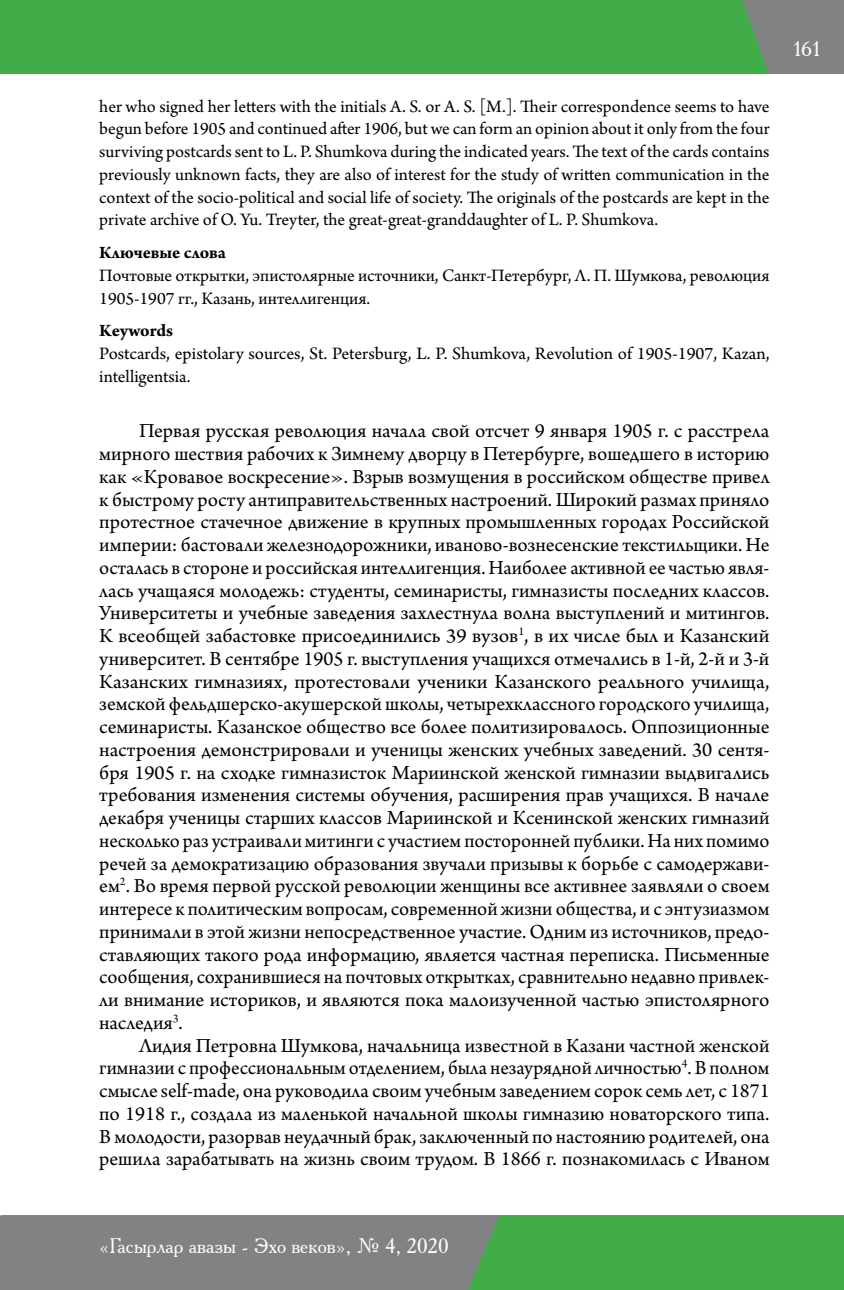
<style>
.page{position:relative;width:844px;height:1290px;background:#fff}
.page>*{position:absolute;margin:0;border:0;box-sizing:border-box;transform-origin:0 0}
.t1{font:21px/22.8px "Arno Pro";color:#000;text-align:justify}
.t2{font:21px "Academy ACTT";color:#fff}
.t3{font:18.38px/22.8px "Arno Pro";color:#000}
.t4{font:700 18.38px "Arno Pro";color:#000}
</style>
<div class="page">
<div style="left:0;top:0;width:843px;height:74px;background:#40ad49"></div>
<svg style="left:742px;top:0;width:101px;height:74px;background:#77877b"></svg>
<div style="left:2px;top:1215px;width:841px;height:75px;background:#40ad49"></div>
<div style="left:0;top:1215px;width:499px;height:75px;background:#808284"></div>
<p class="t3" style="left:99px;top:96px;width:671px;text-align:justify">her who signed her letters with the initials A. S. or A. S. [M.]. Their correspondence seems to have begun before 1905 and continued after 1906, but we can form an opinion about it only from the four surviving postcards sent to L. P. Shumkova during the indicated years. The text of the cards contains previously unknown facts, they are also of interest for the study of written communication in the context of the socio-political and social life of society. The originals of the postcards are kept in the private archive of O. Yu. Treyter, the great-great-granddaughter of L. P. Shumkova.</p>
<p class="t4" style="left:99px;top:242px;width:128px">Ключевые слова</p>
<p class="t3" style="left:99px;top:265px;width:671px">Почтовые открытки, эпистолярные источники, Санкт-Петербург, Л. П. Шумкова, революция<br>1905-1907 гг., Казань, интеллигенция.</p>
<p class="t4" style="left:99px;top:320px;width:75px">Keywords</p>
<p class="t3" style="left:99px;top:343px;width:671px">Postcards, epistolary sources, St. Petersburg, L. P. Shumkova, Revolution of 1905-1907, Kazan, intelligentsia.</p>
<p class="t1" style="left:99px;top:421px;width:671px;text-indent:40px">Первая русская революция начала свой отсчет 9 января 1905 г. с расстрела мирного шествия рабочих к Зимнему дворцу в Петербурге, вошедшего в историю как «Кровавое воскресение». Взрыв возмущения в российском обществе привел к быстрому росту антиправительственных настроений. Широкий размах приняло протестное стачечное движение в крупных промышленных городах Российской империи: бастовали железнодорожники, иваново-вознесенские текстильщики. Не осталась в стороне и российская интеллигенция. Наиболее активной ее частью явля&shy;лась учащаяся молодежь: студенты, семинаристы, гимназисты последних классов.<br>Университеты и учебные заведения захлестнула волна выступлений и митингов.<br>К всеобщей забастовке присоединились 39 вузов<sup>1</sup>, в их числе был и Казанский университет. В сентябре 1905 г. выступления учащихся отмечались в 1-й, 2-й и 3-й Казанских гимназиях, протестовали ученики Казанского реального училища, земской фельдшерско-акушерской школы, четырехклассного городского училища, семинаристы. Казанское общество все более политизировалось. Оппозиционные настроения демонстрировали и ученицы женских учебных заведений. 30 сентя&shy;бря 1905 г. на сходке гимназисток Мариинской женской гимназии выдвигались требования изменения системы обучения, расширения прав учащихся. В начале декабря ученицы старших классов Мариинской и Ксенинской женских гимназий несколько раз устраивали митинги с участием посторонней публики. На них помимо речей за демократизацию образования звучали призывы к борьбе с самодержави&shy;ем<sup>2</sup>. Во время первой русской революции женщины все активнее заявляли о своем интересе к политическим вопросам, современной жизни общества, и с энтузиазмом принимали в этой жизни непосредственное участие. Одним из источников, предо&shy;ставляющих такого рода информацию, является частная переписка. Письменные сообщения, сохранившиеся на почтовых открытках, сравнительно недавно привлек&shy;ли внимание историков, и являются пока малоизученной частью эпистолярного наследия<sup>3</sup>.</p>
<p class="t1" style="left:99px;top:1035px;width:671px;text-indent:40px">Лидия Петровна Шумкова, начальница известной в Казани частной женской гимназии с профессиональным отделением, была незаурядной личностью<sup>4</sup>. В полном смысле self-made, она руководила своим учебным заведением сорок семь лет, с 1871 по 1918 г., создала из маленькой начальной школы гимназию новаторского типа.<br>В молодости, разорвав неудачный брак, заключенный по настоянию родителей, она решила зарабатывать на жизнь своим трудом. В 1866 г. познакомилась с Иваном</p>
<p class="t2" style="left:793px;top:36px;width:28px">161</p>
<p class="t2" style="left:99px;top:1233px;width:351px">«Гасырлар авазы - Эхо веков», № 4, 2020</p>
</div>
